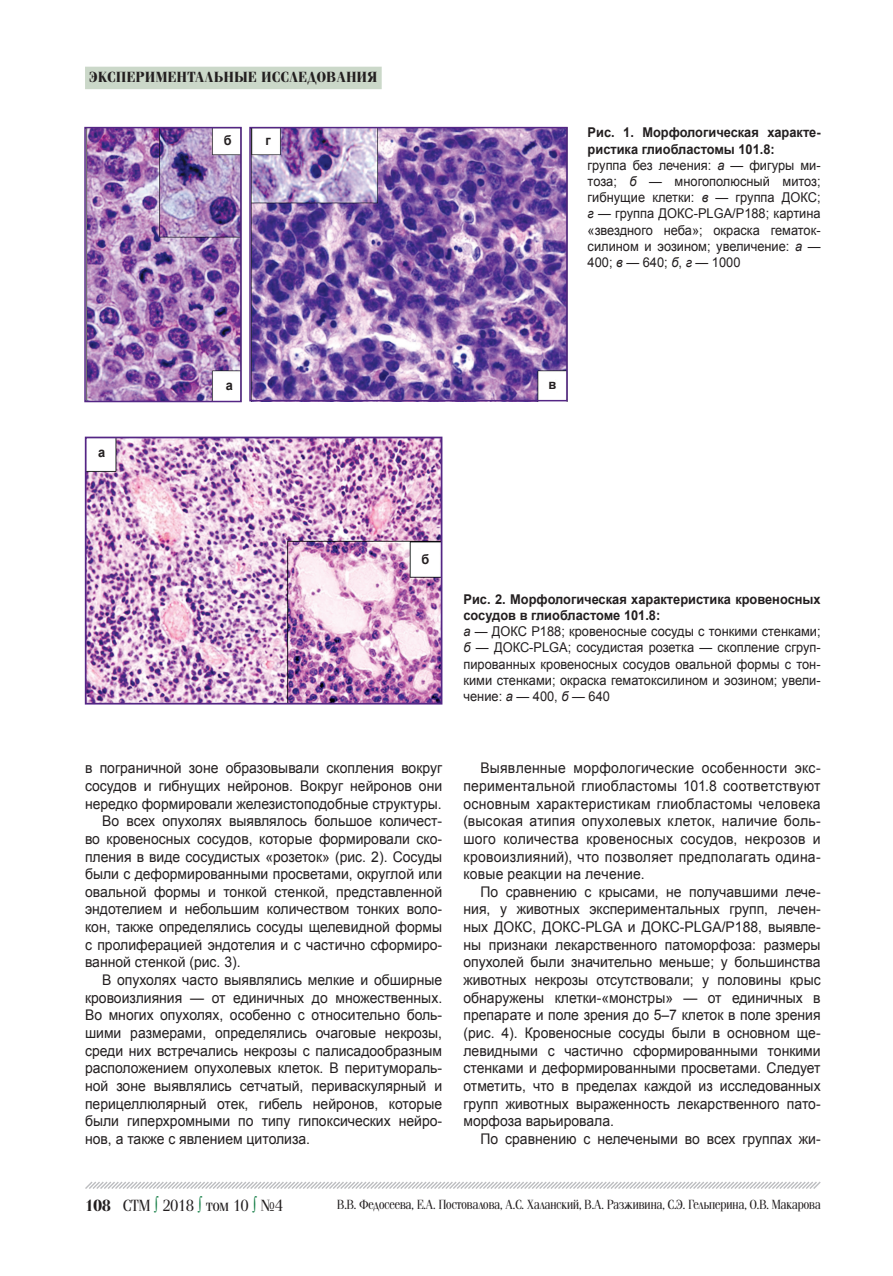
<style>
.page{position:relative;width:893px;height:1276px;background:#fff}
.page>*{position:absolute;margin:0;border:0;box-sizing:border-box;transform-origin:0 0}
.t1{font:16.5px "Simeiz";color:#231f20}
.t2{font:700 15px "Simeiz";letter-spacing:.04em;color:#231f20}
.t3{font:14.7px/17.7px "Arial";color:#231f20;text-align:justify;scale:.95 1}
.t4{font:13.5px/16.2px "Arial";color:#231f20;scale:.95 1}
.t5{font:13.5px "Simeiz";color:#231f20;scale:.95 1}
.t6{font:700 13.5px "Arial";color:#231f20;scale:.95 1}
.s1{font-weight:700}
.s2{font-style:italic}
.s3{color:#127c43}
</style>
<div class="page">
<div style="left:85px;top:67px;width:297px;height:22px;background:#cbd8c9"></div>
<svg style="left:85px;top:1181px;width:736px;height:8px"></svg>
<img style="left:87px;top:130px;width:478px;height:269px">
<img style="left:88px;top:439px;width:351px;height:262px">
<div style="left:85px;top:436px;width:357px;height:268px;border:2px solid #542685"></div>
<div style="left:92px;top:444px;width:20px;height:19px;background:#fff"></div>
<div style="left:416px;top:551px;width:19px;height:19px;background:#fff"></div>
<div style="left:84px;top:127px;width:158px;height:275px;border:2px solid #542685"></div>
<div style="left:249px;top:127px;width:319px;height:274px;border:2px solid #542685"></div>
<p class="t2" style="left:90px;top:69px;width:289px">экспериментальные исследования</p>
<p class="t6" style="left:224px;top:132px;width:10px">б</p>
<p class="t6" style="left:266px;top:132px;width:7px">г</p>
<p class="t4" style="left:588px;top:125px;width:247px"><span class="s1">Рис. 1. Морфологическая характе&shy;ристика глиобластомы 101.8:<br></span>группа без лечения: <span class="s2">а</span> — фигуры ми&shy;тоза; <span class="s2">б</span> — многополюсный митоз; гибнущие клетки: <span class="s2">в</span> — группа ДОКС; <span class="s2">г</span> — группа ДОКС-PLGA/P188; картина «звездного неба»; окраска гематок&shy;силином и эозином; увеличение: <span class="s2">а</span> —<br>400; <span class="s2">в</span> — 640; <span class="s2">б</span>, <span class="s2">г</span> — 1000</p>
<p class="t6" style="left:98px;top:443px;width:9px">а</p>
<p class="t6" style="left:226px;top:377px;width:9px">а</p>
<p class="t6" style="left:548px;top:375px;width:10px">в</p>
<p class="t6" style="left:422px;top:550px;width:10px">б</p>
<p class="t4" style="left:463px;top:591px;width:377px"><span class="s1">Рис. 2. Морфологическая характеристика кровеносных сосудов в глиобластоме 101.8:<br></span><span class="s2">а</span> — ДОКС P188; кровеносные сосуды с тонкими стенками; <span class="s2">б</span> — ДОКС-PLGA; сосудистая розетка — скопление сгруп&shy;пированных кровеносных сосудов овальной формы с тон&shy;кими стенками; окраска гематоксилином и эозином; увели&shy;чение: <span class="s2">а</span> — 400, <span class="s2">б</span> — 640</p>
<p class="t3" style="left:85px;top:759px;width:377px">в пограничной зоне образовывали скопления вокруг</p>
<p class="t3" style="left:85px;top:777px;width:377px">сосудов и гибнущих нейронов. Вокруг нейронов они</p>
<p class="t3" style="left:85px;top:795px;width:377px">нередко формировали железистоподобные структуры.</p>
<p class="t3" style="left:102px;top:812px;width:360px">Во всех опухолях выявлялось большое количест-</p>
<p class="t3" style="left:85px;top:830px;width:377px">во кровеносных сосудов, которые формировали ско-</p>
<p class="t3" style="left:85px;top:847px;width:377px">пления в виде сосудистых «розеток» (рис. 2). Сосуды</p>
<p class="t3" style="left:85px;top:865px;width:377px">были с деформированными просветами, округлой или</p>
<p class="t3" style="left:85px;top:883px;width:377px">овальной формы и тонкой стенкой, представленной</p>
<p class="t3" style="left:85px;top:900px;width:377px">эндотелием и небольшим количеством тонких воло-</p>
<p class="t3" style="left:85px;top:918px;width:377px">кон, также определялись сосуды щелевидной формы</p>
<p class="t3" style="left:85px;top:936px;width:377px">с пролиферацией эндотелия и с частично сформиро-</p>
<p class="t3" style="left:85px;top:953px;width:165px">ванной стенкой (рис. 3).</p>
<p class="t3" style="left:102px;top:971px;width:360px">В опухолях часто выявлялись мелкие и обширные</p>
<p class="t3" style="left:85px;top:989px;width:377px">кровоизлияния — от единичных до множественных.</p>
<p class="t3" style="left:85px;top:1006px;width:377px">Во многих опухолях, особенно с относительно боль-</p>
<p class="t3" style="left:85px;top:1024px;width:377px">шими размерами, определялись очаговые некрозы,</p>
<p class="t3" style="left:85px;top:1041px;width:377px">среди них встречались некрозы с палисадообразным</p>
<p class="t3" style="left:85px;top:1059px;width:377px">расположением опухолевых клеток. В перитумораль-</p>
<p class="t3" style="left:85px;top:1077px;width:377px">ной зоне выявлялись сетчатый, периваскулярный и</p>
<p class="t3" style="left:85px;top:1094px;width:377px">перицеллюлярный отек, гибель нейронов, которые</p>
<p class="t3" style="left:85px;top:1112px;width:377px">были гиперхромными по типу гипоксических нейро-</p>
<p class="t3" style="left:85px;top:1130px;width:238px">нов, а также с явлением цитолиза.</p>
<p class="t3" style="left:463px;top:759px;width:377px;text-indent:17px">Выявленные морфологические особенности экс&shy;периментальной глиобластомы 101.8 соответствуют основным характеристикам глиобластомы человека (высокая атипия опухолевых клеток, наличие боль&shy;шого количества кровеносных сосудов, некрозов и кровоизлияний), что позволяет предполагать одина&shy;ковые реакции на лечение.</p>
<p class="t3" style="left:463px;top:883px;width:377px;text-indent:17px">По сравнению с крысами, не получавшими лече&shy;ния, у животных экспериментальных групп, лечен&shy;ных ДОКС, ДОКС-PLGA и ДОКС-PLGA/Р188, выявле&shy;ны признаки лекарственного патоморфоза: размеры опухолей были значительно меньше; у большинства животных некрозы отсутствовали; у половины крыс обнаружены клетки-«монстры» — от единичных в препарате и поле зрения до 5–7 клеток в поле зрения (рис. 4). Кровеносные сосуды были в основном ще&shy;левидными с частично сформированными тонкими стенками и деформированными просветами. Следует отметить, что в пределах каждой из исследованных групп животных выраженность лекарственного пато&shy;морфоза варьировала.</p>
<p class="t3" style="left:480px;top:1130px;width:360px">По сравнению с нелечеными во всех группах жи-</p>
<p class="t1" style="left:85px;top:1197px;width:199px"><span class="s1">108</span> СТМ <span class="s3">∫</span> 2018 <span class="s3">∫</span> том 10 <span class="s3">∫</span> №4</p>
<p class="t5" style="left:337px;top:1197px;width:510px">В.В. Федосеева, Е.А. Постовалова, А.С. Халанский, В.А. Разживина, С.Э. Гельперина, О.В. Макарова</p>
</div>
